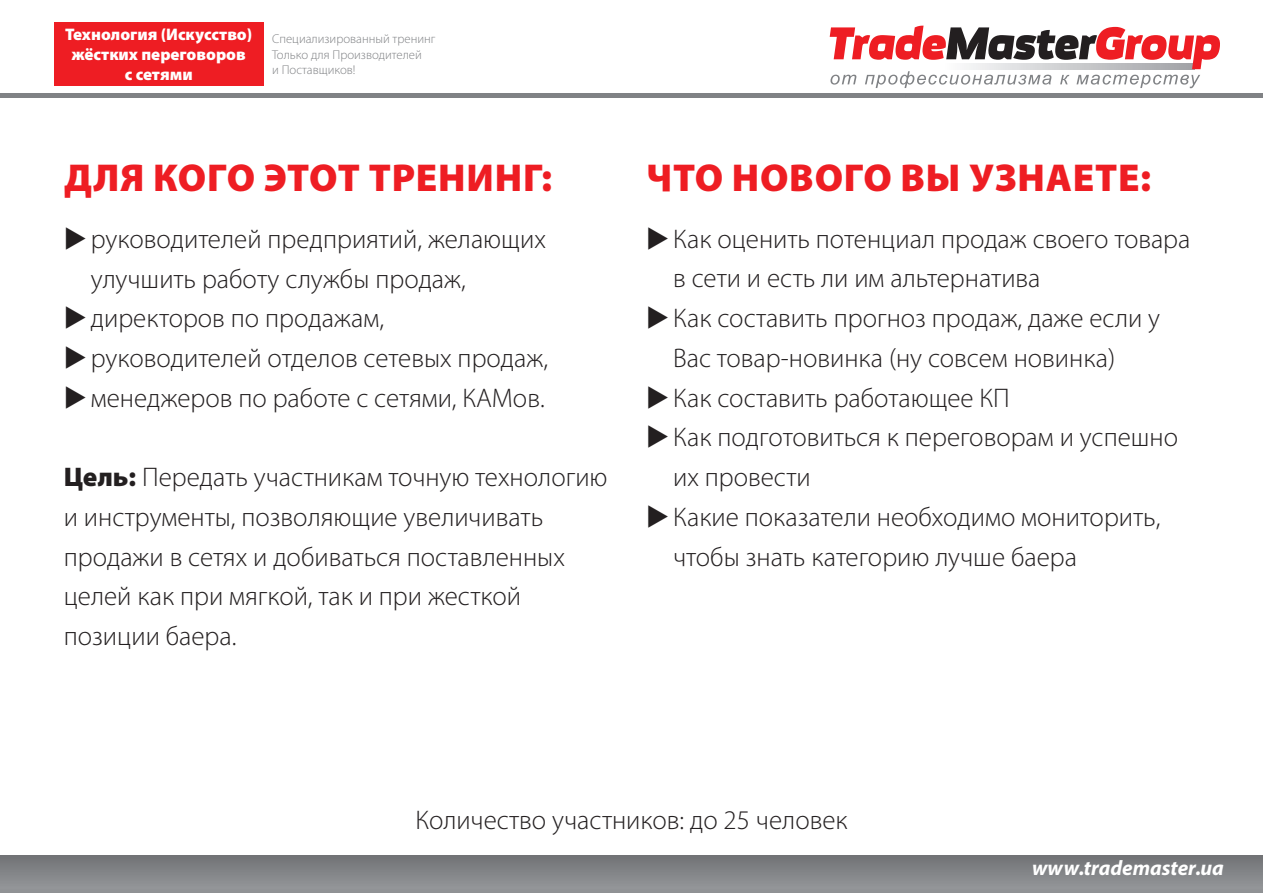
<style>
.page{position:relative;width:1263px;height:893px;background:#fff}
.page>*{position:absolute;margin:0;border:0;box-sizing:border-box;transform-origin:0 0}
.t1{font:900 39px "Myriad Pro";letter-spacing:.02em;color:#ee1d23}
.t2{font:300 27px/39.8px "Myriad Pro";color:#231f20}
.t3{font:italic 700 21px "Myriad Pro";color:#fff}
.t4{font:900 16.8px/20.1px "Myriad Pro";color:#fff;text-align:center}
.t5{font:300 12.75px/15.3px "Myriad Pro";color:#808285}
.s1{font-weight:900}
</style>
<div class="page">
<div style="left:0;top:93px;width:1263px;height:5px;background:#808285"></div>
<div style="left:0;top:855px;width:1263px;height:38px;background:linear-gradient(to bottom,#717376,#95979a)"></div>
<svg style="left:830px;top:26px;width:390px;height:62px"></svg>
<div style="left:54px;top:22px;width:209px;height:63px;background:#ee1d23"></div>
<p class="t4" style="left:65px;top:24px;width:189px">Технология (Искусство) жёстких переговоров<br>с сетями</p>
<p class="t5" style="left:272px;top:32px;width:165px">Специализированный тренинг<br>Только для Производителей<br>и Поставщиков!</p>
<h1 class="t1" style="left:64px;top:152px;width:489px">ДЛЯ КОГО ЭТОТ ТРЕНИНГ:</h1>
<h1 class="t1" style="left:646px;top:152px;width:506px">ЧТО НОВОГО ВЫ УЗНАЕТЕ:</h1>
<p class="t2" style="left:91px;top:219px;width:459px">руководителей предприятий, желающих улучшить работу службы продаж, директоров по продажам, руководителей отделов сетевых продаж, менеджеров по работе с сетями, КАМов.</p>
<p class="t2" style="left:64px;top:458px;width:545px"><span class="s1">Цель:</span> Передать участникам точную технологию и инструменты, позволяющие увеличивать продажи в сетях и добиваться поставленных целей как при мягкой, так и при жесткой позиции баера.</p>
<p class="t2" style="left:673px;top:219px;width:519px">Как оценить потенциал продаж своего товара в сети и есть ли им альтернатива<br>Как составить прогноз продаж, даже если у Вас товар-новинка (ну совсем новинка)<br>Как составить работающее КП<br>Как подготовиться к переговорам и успешно их провести<br>Какие показатели необходимо мониторить, чтобы знать категорию лучше баера</p>
<p class="t2" style="left:415px;top:801px;width:434px">Количество участников: до 25 человек</p>
<p class="t3" style="left:1032px;top:854px;width:193px">www.trademaster.ua</p>
</div>
